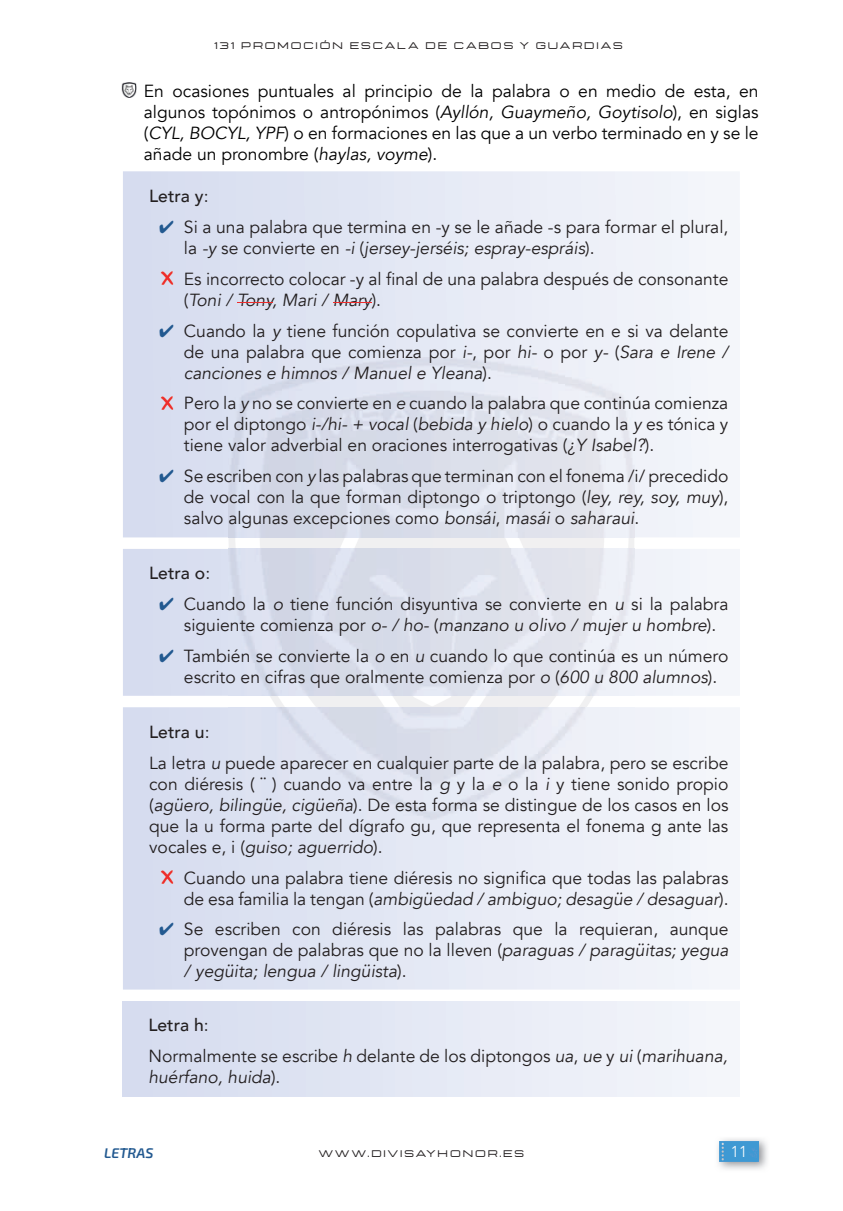
<style>
.page{position:relative;width:843px;height:1211px;background:#fff}
.page>*{position:absolute;margin:0;border:0;box-sizing:border-box;transform-origin:0 0}
.t1{font:17.5px/21px "Avenir";color:#231f20}
.t2{font:17.5px/21px "Avenir";color:#000;text-align:justify}
.t3{font:italic 17.5px "Avenir";color:#231f20}
.t4{font:500 17.5px "Avenir";color:#231f20}
.t5{font:300 15.75px "Avenir";color:#fff}
.t6{font:italic 600 14px "Exo 2";color:#225990}
.t7{font:9.62px "Technovier";letter-spacing:.2em;color:#231f20}
.s1{font-style:italic}
.s2{font-weight:400}
.s3{color:#225990}
.s4{font-weight:500}
.s5{font-style:normal}
</style>
<div class="page">
<img style="left:717px;top:1138px;width:50px;height:32px">
<img style="left:720px;top:1141px;width:38px;height:21px">
<img style="left:122px;top:83px;width:15px;height:15px">
<svg style="left:123px;top:171px;width:617px;height:366px"></svg>
<hr style="left:237px;top:302px;width:35px;height:1px;background:#ee2d2d">
<hr style="left:333px;top:302px;width:39px;height:1px;background:#ee2d2d">
<svg style="left:160px;top:397px;width:13px;height:12px"></svg>
<svg style="left:160px;top:272px;width:13px;height:13px"></svg>
<svg style="left:123px;top:549px;width:617px;height:147px"></svg>
<img style="left:229px;top:549px;width:405px;height:147px">
<svg style="left:123px;top:707px;width:617px;height:283px"></svg>
<svg style="left:160px;top:871px;width:13px;height:12px"></svg>
<div style="left:122px;top:1001px;width:617px;height:95px;background:linear-gradient(to right,#d5dbef,#f5f7fb)"></div>
<p class="t7" style="left:214px;top:40px;width:410px">131 PROMOCIÓN ESCALA DE CABOS Y GUARDIAS</p>
<p class="t2" style="left:144px;top:81px;width:616px">En ocasiones puntuales al principio de la palabra o en medio de esta, en algunos topónimos o antropónimos (<span class="s1">Ayllón, Guaymeño, Goytisolo</span>), en siglas (<span class="s1">CYL, BOCYL, YPF</span>) o en formaciones en las que a un verbo terminado en y se le añade un pronombre (<span class="s1">haylas, voyme</span>).</p>
<p class="t4" style="left:149px;top:181px;width:61px">Letra y<span class="s2">:</span></p>
<p class="t1" style="left:184px;top:216px;width:546px;text-indent:-25px"><span class="s3">✔</span> Si a una palabra que termina en -y se le añade -s para formar el plural, la <span class="s1">-y</span> se convierte en <span class="s1">-i</span> (<span class="s1">jersey-jerséis; espray-espráis</span>).</p>
<p class="t1" style="left:184px;top:268px;width:546px">Es incorrecto colocar -y al final de una palabra después de consonante (<span class="s1">Toni / Tony, Mari / Mary</span>).</p>
<p class="t1" style="left:184px;top:320px;width:546px;text-align:justify;text-indent:-25px"><span class="s3">✔</span> Cuando la <span class="s1">y</span> tiene función copulativa se convierte en e si va delante de una palabra que comienza por <span class="s1">i-</span>, por <span class="s1">hi-</span> o por <span class="s1">y-</span> (<span class="s1">Sara e Irene / canciones e himnos / Manuel e Yleana</span>).</p>
<p class="t1" style="left:184px;top:393px;width:546px;text-align:justify">Pero la <span class="s1">y</span> no se convierte en <span class="s1">e</span> cuando la palabra que continúa comienza por el diptongo <span class="s1">i-/hi- + vocal</span> (<span class="s1">bebida y hielo</span>) o cuando la <span class="s1">y</span> es tónica y tiene valor adverbial en oraciones interrogativas (<span class="s1">¿Y Isabel?</span>).</p>
<p class="t1" style="left:184px;top:466px;width:546px;text-align:justify;text-indent:-25px"><span class="s3">✔</span> Se escriben con <span class="s1">y</span> las palabras que terminan con el fonema /i/ precedido de vocal con la que forman diptongo o triptongo (<span class="s1">ley, rey, soy, muy</span>), salvo algunas excepciones como <span class="s1">bonsái</span>, <span class="s1">masái</span> o <span class="s1">saharaui</span>.</p>
<p class="t4" style="left:149px;top:558px;width:62px">Letra o<span class="s2">:</span></p>
<p class="t1" style="left:184px;top:594px;width:546px;text-indent:-25px"><span class="s3">✔</span> Cuando la <span class="s1">o</span> tiene función disyuntiva se convierte en <span class="s1">u</span> si la palabra siguiente comienza por <span class="s1">o- / ho-</span> (<span class="s1">manzano u olivo / mujer u hombre</span>).</p>
<p class="t1" style="left:184px;top:646px;width:546px;text-indent:-25px"><span class="s3">✔</span> También se convierte la <span class="s1">o</span> en <span class="s1">u</span> cuando lo que continúa es un número escrito en cifras que oralmente comienza por <span class="s1">o</span> (<span class="s1">600 u 800 alumnos</span>).</p>
<p class="t1" style="left:149px;top:716px;width:581px;line-height:31px"><span class="s4">Letra u</span>:<br>La letra <span class="s1">u</span> puede aparecer en cualquier parte de la palabra, pero se escribe</p>
<p class="t1" style="left:149px;top:773px;width:581px;text-align:justify">con diéresis ( ¨ ) cuando va entre la <span class="s1">g</span> y la <span class="s1">e</span> o la <span class="s1">i</span> y tiene sonido propio (<span class="s1">agüero, bilingüe, cigüeña</span>). De esta forma se distingue de los casos en los que la u forma parte del dígrafo gu, que representa el fonema g ante las vocales e, i (<span class="s1">guiso; aguerrido</span>).</p>
<p class="t1" style="left:184px;top:867px;width:546px">Cuando una palabra tiene diéresis no significa que todas las palabras de esa familia la tengan (<span class="s1">ambigüedad / ambiguo; desagüe / desaguar</span>).</p>
<p class="t1" style="left:184px;top:919px;width:546px;text-align:justify;text-indent:-25px"><span class="s3">✔</span> Se escriben con diéresis las palabras que la requieran, aunque provengan de palabras que no la lleven (<span class="s1">paraguas / paragüitas; yegua / yegüita; lengua / lingüista</span>).</p>
<p class="t1" style="left:148px;top:1010px;width:581px;line-height:31px"><span class="s4">Letra h</span>:<br>Normalmente se escribe <span class="s1">h</span> delante de los diptongos <span class="s1">ua</span>, <span class="s1">ue</span> y <span class="s1">ui</span> (<span class="s1">marihuana,</span></p>
<p class="t3" style="left:148px;top:1067px;width:133px">huérfano, huida<span class="s5">).</span></p>
<p class="t6" style="left:104px;top:1143px;width:51px">LETRAS</p>
<p class="t7" style="left:319px;top:1148px;width:207px">WWW.DIVISAYHONOR.ES</p>
<p class="t5" style="left:731px;top:1142px;width:18px">11</p>
</div>
